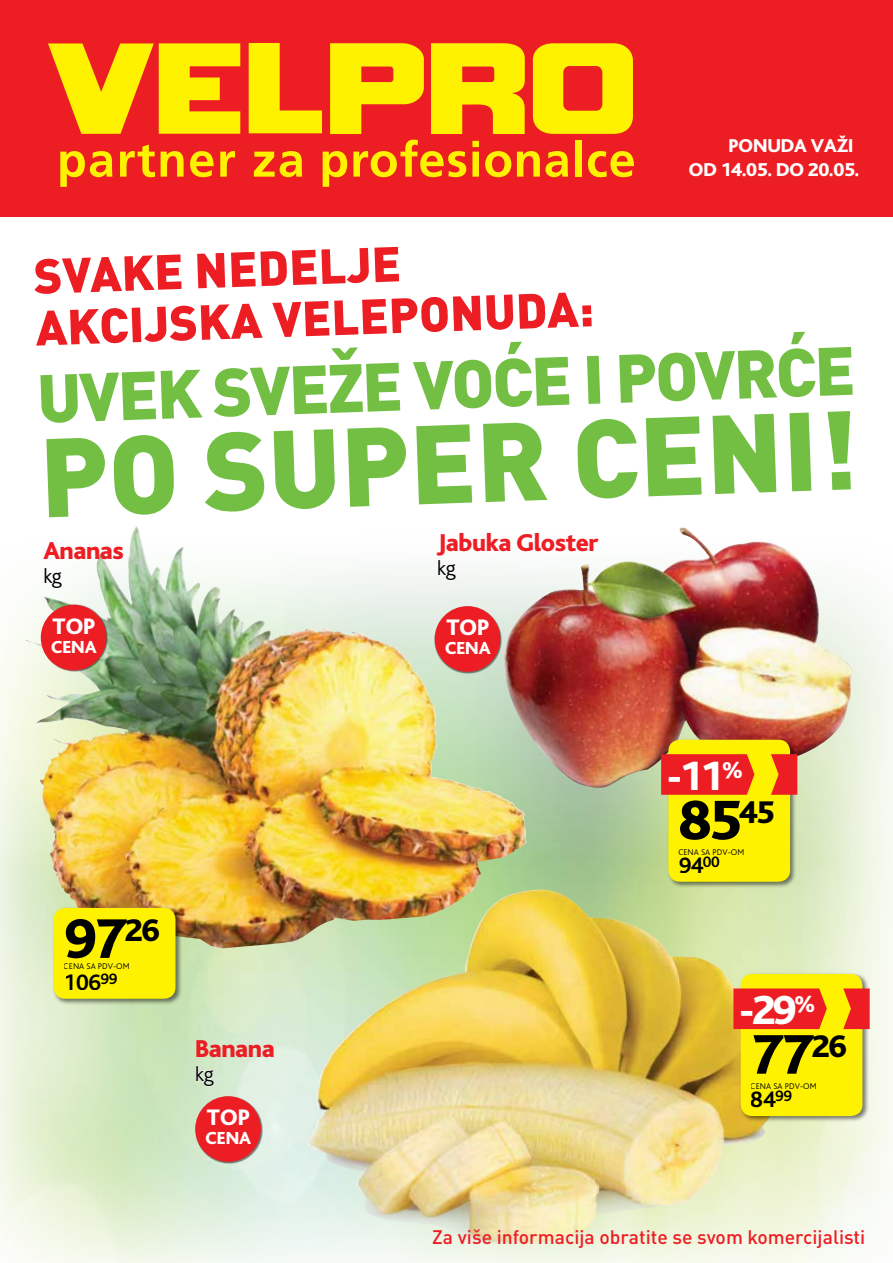
<style>
.page{position:relative;width:893px;height:1263px;background:#fff}
.page>*{position:absolute;margin:0;border:0;box-sizing:border-box;transform-origin:0 0}
.t1{font:900 109.8px "DIN Pro";color:#72bf44}
.t2{font:900 67.2px "DIN Pro";color:#72bf44}
.t3{font:58.2px "Konzum Heavy HRX";color:#000}
.t4{font:900 48.45px/51.6px "DIN Pro";color:#ed1d24}
.t5{font:42.6px "Konzum Heavy HRX";color:#fff}
.t6{font:25.5px "Konzum Heavy HRX";letter-spacing:-.02em;color:#ed1d24}
.t7{font:23.55px "Konzum Heavy HRX";color:#fff}
.t8{font:23.4px "Konzum Bold HRX";letter-spacing:-.02em;color:#000}
.t9{font:21px "Konzum Light HRX";color:#000}
.t10{font:19.5px "Konzum Heavy HRX";letter-spacing:-.005em;color:#fff}
.t11{font:500 19.35px "DIN Pro";color:#ed1d24}
.t12{font:18.3px "Konzum Heavy HRX";color:#fff}
.t13{font:8.7px "Konzum Light HRX";color:#000}
</style>
<div class="page">
<img style="left:0;top:527px;width:893px;height:736px">
<div style="left:0;top:0;width:893px;height:217px;background:#ed1d24"></div>
<svg style="left:60px;top:151px;width:52px;height:36px"></svg>
<svg style="left:120px;top:145px;width:35px;height:32px"></svg>
<svg style="left:161px;top:151px;width:23px;height:26px"></svg>
<svg style="left:190px;top:151px;width:24px;height:26px"></svg>
<svg style="left:220px;top:151px;width:15px;height:26px"></svg>
<svg style="left:254px;top:151px;width:48px;height:26px"></svg>
<svg style="left:323px;top:151px;width:24px;height:36px"></svg>
<svg style="left:353px;top:140px;width:113px;height:37px"></svg>
<svg style="left:472px;top:141px;width:7px;height:36px"></svg>
<svg style="left:485px;top:151px;width:26px;height:26px"></svg>
<svg style="left:517px;top:151px;width:51px;height:26px"></svg>
<div style="left:575px;top:140px;width:7px;height:37px;background:#fff200"></div>
<svg style="left:588px;top:151px;width:46px;height:26px"></svg>
<svg style="left:48px;top:43px;width:192px;height:91px"></svg>
<svg style="left:249px;top:43px;width:73px;height:90px"></svg>
<svg style="left:330px;top:43px;width:94px;height:91px"></svg>
<svg style="left:431px;top:43px;width:94px;height:91px"></svg>
<svg style="left:533px;top:43px;width:100px;height:91px"></svg>
<img style="left:307px;top:898px;width:474px;height:348px">
<img style="left:491px;top:527px;width:365px;height:263px">
<img style="left:25px;top:526px;width:112px;height:218px">
<div style="left:667px;top:738px;width:129px;height:150px;background:#000;opacity:.5"></div>
<div style="left:668px;top:740px;width:122px;height:142px;background:#fff200;border-radius:12px"></div>
<svg style="left:661px;top:754px;width:93px;height:41px;background:#ed2622"></svg>
<svg style="left:771px;top:754px;width:26px;height:41px"></svg>
<div style="left:739px;top:972px;width:130px;height:151px;background:#000;opacity:.5"></div>
<div style="left:741px;top:974px;width:121px;height:142px;background:#fff200;border-radius:12px"></div>
<svg style="left:733px;top:988px;width:94px;height:41px;background:#ed2922"></svg>
<svg style="left:843px;top:988px;width:27px;height:41px"></svg>
<svg style="left:438px;top:559px;width:18px;height:22px"></svg>
<svg style="left:44px;top:567px;width:19px;height:21px"></svg>
<div style="left:195px;top:1096px;width:68px;height:68px;background:#000;opacity:.5"></div>
<div style="left:195px;top:1096px;width:66px;height:66px;background:#ed1d24;border-radius:50%"></div>
<div style="left:435px;top:606px;width:67px;height:68px;background:#000;opacity:.5"></div>
<div style="left:435px;top:606px;width:65px;height:66px;background:#ed1d24;border-radius:50%"></div>
<div style="left:41px;top:605px;width:67px;height:67px;background:#000;opacity:.5"></div>
<div style="left:41px;top:605px;width:65px;height:65px;background:#ed1d24;border-radius:50%"></div>
<div style="left:52px;top:906px;width:130px;height:99px;background:#000;opacity:.5"></div>
<div style="left:54px;top:908px;width:121px;height:91px;background:#fff200;border-radius:12px"></div>
<svg style="left:196px;top:1065px;width:18px;height:22px"></svg>
<p class="t10" style="left:729px;top:135px;width:126px">PONUDA VAŽI</p>
<p class="t10" style="left:689px;top:160px;width:172px">OD 14.05. DO 20.05.</p>
<h3 class="t4" style="left:33px;top:249px;width:560px;rotate:-2deg">SVAKE NEDELJE<br>AKCIJSKA VELEPONUDA:</h3>
<h2 class="t2" style="left:36px;top:353px;width:820px;rotate:-2deg">UVEK SVEŽE VOĆE I POVRĆE</h2>
<h1 class="t1" style="left:37px;top:403px;width:820px;rotate:-2deg">PO SUPER CENI!</h1>
<h3 class="t6" style="left:43px;top:537px;width:82px">Ananas</h3>
<p class="t9" style="left:43px;top:565px;width:20px">kg</p>
<p class="t7" style="left:52px;top:614px;width:44px">TOP</p>
<p class="t12" style="left:51px;top:637px;width:47px">CENA</p>
<h3 class="t3" style="left:64px;top:908px;width:97px">97<sup>26</sup></h3>
<p class="t13" style="left:64px;top:962px;width:67px">CENA SA PDV-OM</p>
<p class="t8" style="left:64px;top:969px;width:55px">106<sup>99</sup></p>
<h3 class="t6" style="left:195px;top:1035px;width:81px">Banana</h3>
<p class="t9" style="left:195px;top:1063px;width:20px">kg</p>
<p class="t7" style="left:207px;top:1105px;width:44px">TOP</p>
<p class="t12" style="left:206px;top:1129px;width:47px">CENA</p>
<h3 class="t6" style="left:437px;top:529px;width:163px">Jabuka Gloster</h3>
<p class="t9" style="left:437px;top:557px;width:20px">kg</p>
<p class="t7" style="left:446px;top:615px;width:44px">TOP</p>
<p class="t12" style="left:445px;top:639px;width:47px">CENA</p>
<h3 class="t5" style="left:667px;top:753px;width:78px">-11<sup>%</sup></h3>
<h3 class="t3" style="left:678px;top:789px;width:97px">85<sup>45</sup></h3>
<p class="t13" style="left:678px;top:847px;width:67px">CENA SA PDV-OM</p>
<p class="t8" style="left:678px;top:853px;width:43px">94<sup>00</sup></p>
<h3 class="t5" style="left:739px;top:987px;width:78px">-29<sup>%</sup></h3>
<h3 class="t3" style="left:751px;top:1024px;width:97px">77<sup>26</sup></h3>
<p class="t13" style="left:751px;top:1081px;width:67px">CENA SA PDV-OM</p>
<p class="t8" style="left:751px;top:1087px;width:43px">84<sup>99</sup></p>
<p class="t11" style="left:432px;top:1221px;width:435px">Za više informacija obratite se svom komercijalisti</p>
</div>
